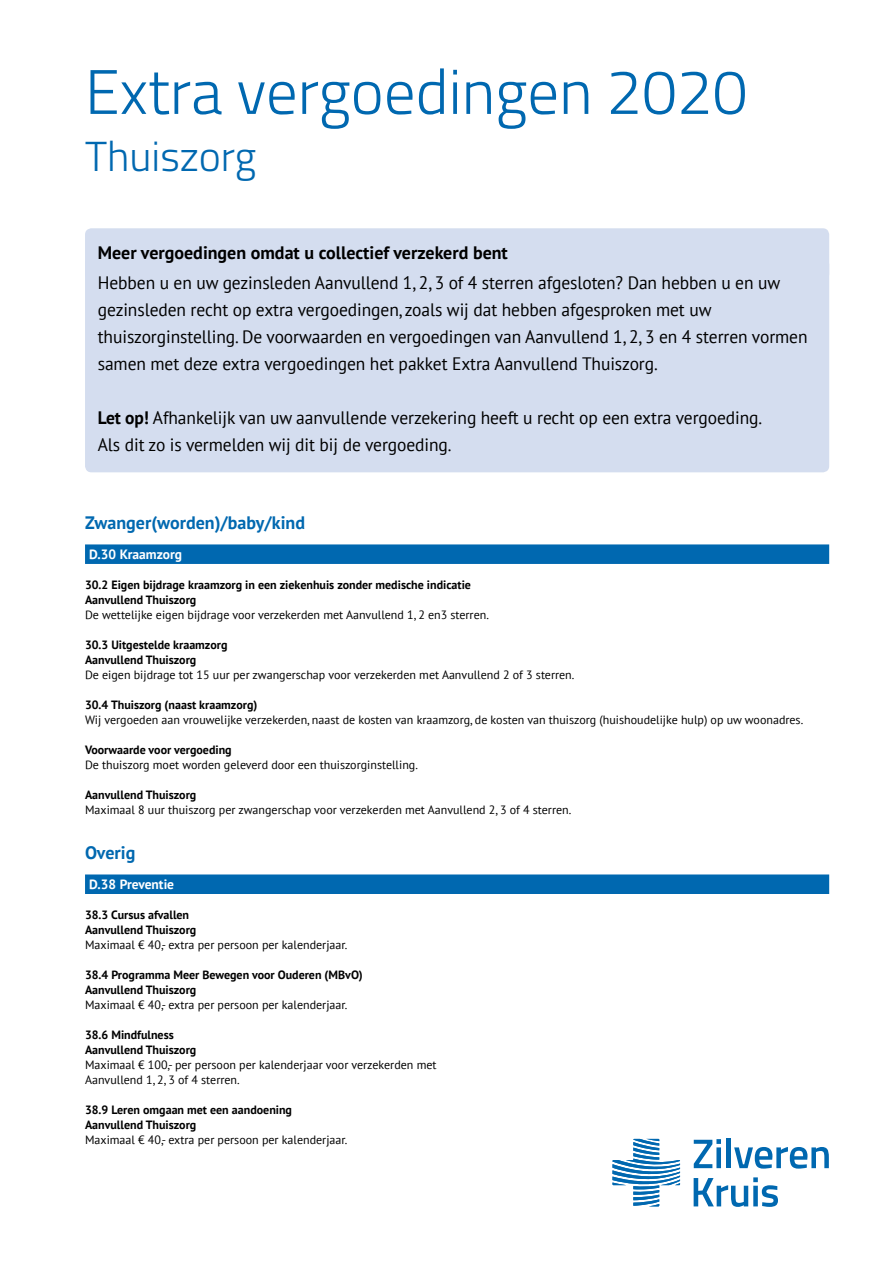
<style>
.page{position:relative;width:893px;height:1263px;background:#fff}
.page>*{position:absolute;margin:0;border:0;box-sizing:border-box;transform-origin:0 0}
.t1{font:300 63px "Titillium Web";color:#0068b0}
.t2{font:300 42px "Titillium Web";color:#0068b0}
.t3{font:18px/27px "PT Sans";letter-spacing:-.005em;color:#000}
.t4{font:700 18px "PT Sans";color:#000}
.t5{font:700 18px "PT Sans";color:#0068b0}
.t6{font:700 13.5px "PT Sans";color:#fff}
.t7{font:12px/15px "PT Sans";color:#000}
.t8{font:700 12px/15px "PT Sans";color:#000}
.s1{font-weight:700}
</style>
<div class="page">
<div style="left:85px;top:228px;width:744px;height:52px;background:#d4ddef;border-radius:6px"></div>
<div style="left:85px;top:258px;width:744px;height:214px;background:#d4ddef;border-radius:6px"></div>
<div style="left:85px;top:544px;width:744px;height:20px;background:#0068b0"></div>
<div style="left:85px;top:874px;width:744px;height:20px;background:#0068b0"></div>
<svg style="left:694px;top:1139px;width:27px;height:29px"></svg>
<div style="left:726px;top:1139px;width:5px;height:29px;background:#0068b0"></div>
<svg style="left:734px;top:1147px;width:95px;height:21px"></svg>
<svg style="left:694px;top:1177px;width:84px;height:29px"></svg>
<svg style="left:612px;top:1139px;width:68px;height:67px"></svg>
<h1 class="t1" style="left:85px;top:46px;width:664px">Extra vergoedingen 2020</h1>
<h2 class="t2" style="left:85px;top:126px;width:173px">Thuiszorg</h2>
<h3 class="t4" style="left:98px;top:240px;width:412px">Meer vergoedingen omdat u collectief verzekerd bent</h3>
<p class="t3" style="left:98px;top:269px;width:711px">Hebben u en uw gezinsleden Aanvullend 1, 2, 3 of 4 sterren afgesloten? Dan hebben u en uw gezinsleden recht op extra vergoedingen, zoals wij dat hebben afgesproken met uw thuiszorginstelling. De voorwaarden en vergoedingen van Aanvullend 1, 2, 3 en 4 sterren vormen samen met deze extra vergoedingen het pakket Extra Aanvullend Thuiszorg.</p>
<h3 class="t3" style="left:98px;top:404px;width:666px"><span class="s1">Let op!</span> Afhankelijk van uw aanvullende verzekering heeft u recht op een extra vergoeding.<br>Als dit zo is vermelden wij dit bij de vergoeding.</h3>
<h3 class="t5" style="left:85px;top:510px;width:222px">Zwanger(worden)/baby/kind</h3>
<p class="t6" style="left:89px;top:545px;width:94px">D.30 Kraamzorg</p>
<p class="t8" style="left:85px;top:577px;width:388px">30.2 Eigen bijdrage kraamzorg in een ziekenhuis zonder medische indicatie<br>Aanvullend Thuiszorg</p>
<p class="t7" style="left:85px;top:607px;width:405px">De wettelijke eigen bijdrage voor verzekerden met Aanvullend 1, 2 en3 sterren.</p>
<p class="t8" style="left:85px;top:637px;width:144px">30.3 Uitgestelde kraamzorg<br>Aanvullend Thuiszorg</p>
<p class="t7" style="left:85px;top:667px;width:491px">De eigen bijdrage tot 15 uur per zwangerschap voor verzekerden met Aanvullend 2 of 3 sterren.</p>
<p class="t8" style="left:85px;top:697px;width:174px">30.4 Thuiszorg (naast kraamzorg)</p>
<p class="t7" style="left:85px;top:712px;width:720px">Wij vergoeden aan vrouwelijke verzekerden, naast de kosten van kraamzorg, de kosten van thuiszorg (huishoudelijke hulp) op uw woonadres.</p>
<p class="t8" style="left:85px;top:742px;width:148px">Voorwaarde voor vergoeding</p>
<p class="t7" style="left:85px;top:757px;width:334px">De thuiszorg moet worden geleverd door een thuiszorginstelling.</p>
<p class="t8" style="left:85px;top:787px;width:113px">Aanvullend Thuiszorg</p>
<p class="t7" style="left:85px;top:802px;width:488px">Maximaal 8 uur thuiszorg per zwangerschap voor verzekerden met Aanvullend 2, 3 of 4 sterren.</p>
<h3 class="t5" style="left:85px;top:840px;width:52px">Overig</h3>
<p class="t6" style="left:89px;top:875px;width:86px">D.38 Preventie</p>
<p class="t8" style="left:85px;top:907px;width:113px">38.3 Cursus afvallen<br>Aanvullend Thuiszorg</p>
<p class="t7" style="left:85px;top:937px;width:264px">Maximaal € 40,- extra per persoon per kalenderjaar.</p>
<p class="t8" style="left:85px;top:967px;width:279px">38.4 Programma Meer Bewegen voor Ouderen (MBvO)<br>Aanvullend Thuiszorg</p>
<p class="t7" style="left:85px;top:997px;width:264px">Maximaal € 40,- extra per persoon per kalenderjaar.</p>
<p class="t8" style="left:85px;top:1027px;width:113px">38.6 Mindfulness<br>Aanvullend Thuiszorg</p>
<p class="t7" style="left:85px;top:1057px;width:353px">Maximaal € 100,- per persoon per kalenderjaar voor verzekerden met<br>Aanvullend 1, 2, 3 of 4 sterren.</p>
<p class="t8" style="left:85px;top:1102px;width:209px">38.9 Leren omgaan met een aandoening<br>Aanvullend Thuiszorg</p>
<p class="t7" style="left:85px;top:1132px;width:264px">Maximaal € 40,- extra per persoon per kalenderjaar.</p>
</div>
